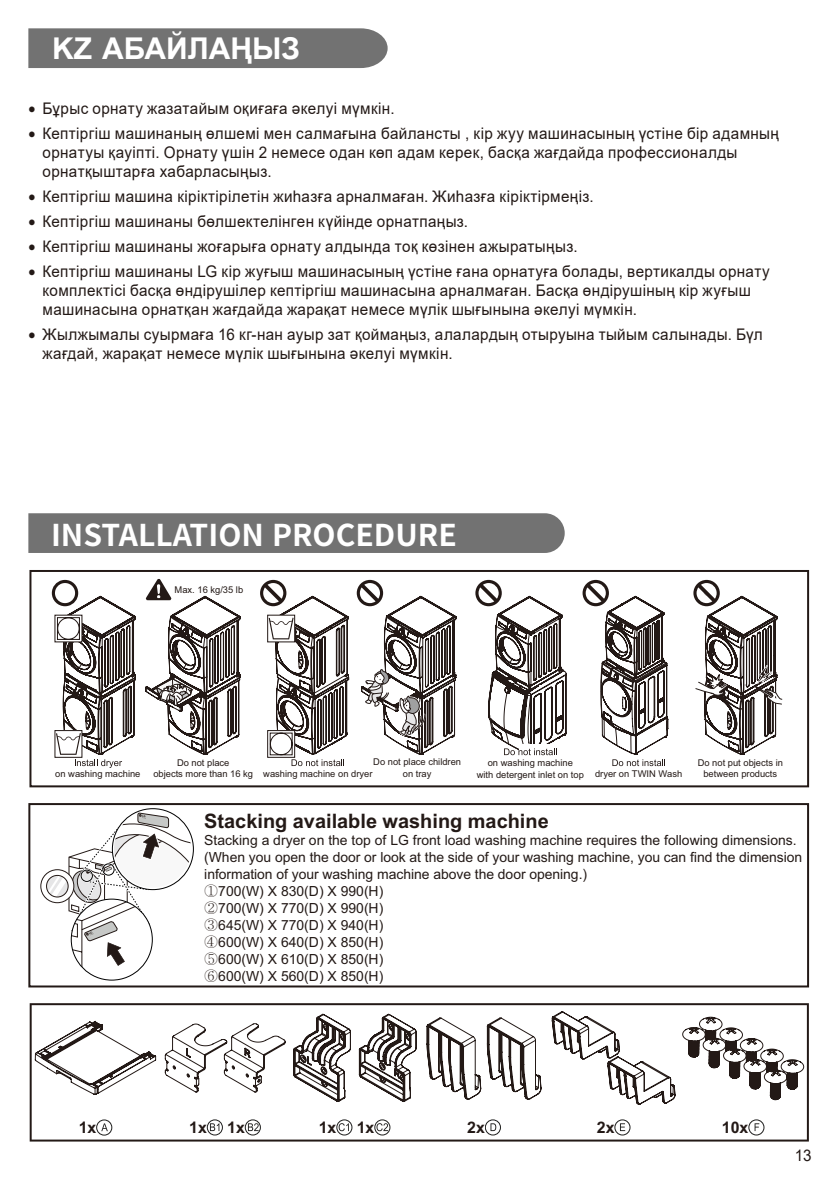
<style>
.page{position:relative;width:840px;height:1191px;background:#fff}
.page>*{position:absolute;margin:0;border:0;box-sizing:border-box;transform-origin:0 0}
._01_Chapter{font:700 30px "Noto Sans CJ Ksc";color:#fff}
._01_Chapter-2{font:700 30px "Arial";color:#fff}
.t1{font:700 20px "Arial";color:#231916}
.t2{font:16px/19.2px "Arial";letter-spacing:.025em;color:#231916;scale:.95 1}
.t3{font:700 16px "Arial";color:#231916}
.t4{font:14px/17px "Arial";color:#231916}
.t5{font:9.4px/11.2px "Arial";color:#231916;text-align:center}
.s1{font-family:"Adobe Myungjo Std Medium KS Cms UHC H"}
</style>
<div class="page">
<svg style="left:35px;top:1011px;width:768px;height:93px"></svg>
<svg style="left:97px;top:1120px;width:15px;height:15px"></svg>
<div style="left:96px;top:1119px;width:16px;height:16px;border:1px solid #1d1d1c;border-radius:50%"></div>
<svg style="left:101px;top:1123px;width:7px;height:8px"></svg>
<svg style="left:207px;top:1119px;width:15px;height:16px"></svg>
<div style="left:207px;top:1119px;width:16px;height:16px;border:1px solid #1d1d1c;border-radius:50%"></div>
<svg style="left:210px;top:1123px;width:9px;height:8px"></svg>
<svg style="left:245px;top:1119px;width:15px;height:16px"></svg>
<div style="left:245px;top:1119px;width:15px;height:16px;border:1px solid #1d1d1c;border-radius:50%"></div>
<svg style="left:248px;top:1123px;width:10px;height:8px"></svg>
<svg style="left:336px;top:1119px;width:16px;height:16px"></svg>
<div style="left:336px;top:1119px;width:16px;height:16px;border:1px solid #1d1d1c;border-radius:50%"></div>
<svg style="left:338px;top:1123px;width:10px;height:8px"></svg>
<svg style="left:374px;top:1119px;width:16px;height:16px"></svg>
<div style="left:374px;top:1119px;width:16px;height:16px;border:1px solid #1d1d1c;border-radius:50%"></div>
<svg style="left:376px;top:1123px;width:12px;height:8px"></svg>
<svg style="left:485px;top:1119px;width:15px;height:16px"></svg>
<div style="left:484px;top:1119px;width:16px;height:16px;border:1px solid #1d1d1c;border-radius:50%"></div>
<svg style="left:490px;top:1123px;width:6px;height:8px"></svg>
<svg style="left:614px;top:1119px;width:15px;height:16px"></svg>
<div style="left:614px;top:1119px;width:16px;height:16px;border:1px solid #1d1d1c;border-radius:50%"></div>
<svg style="left:619px;top:1123px;width:5px;height:8px"></svg>
<svg style="left:748px;top:1119px;width:15px;height:16px"></svg>
<div style="left:748px;top:1119px;width:15px;height:16px;border:1px solid #1d1d1c;border-radius:50%"></div>
<svg style="left:754px;top:1123px;width:4px;height:8px"></svg>
<svg style="left:41px;top:869px;width:33px;height:33px"></svg>
<div style="left:40px;top:869px;width:34px;height:34px;border:1px solid #231916;border-radius:50%"></div>
<div style="left:46px;top:875px;width:22px;height:22px;border:1px solid #231916;border-radius:50%"></div>
<svg style="left:48px;top:810px;width:143px;height:170px"></svg>
<hr style="left:30px;top:1003px;width:130px;height:2px;background:#231916">
<hr style="left:160px;top:1003px;width:129px;height:2px;background:#231916">
<hr style="left:289px;top:1003px;width:130px;height:2px;background:#231916">
<hr style="left:419px;top:1003px;width:129px;height:2px;background:#231916">
<hr style="left:548px;top:1003px;width:130px;height:2px;background:#231916">
<hr style="left:678px;top:1003px;width:130px;height:2px;background:#231916">
<hr style="left:806px;top:1005px;width:2px;height:106px;background:#231916">
<hr style="left:806px;top:1111px;width:2px;height:28px;background:#231916">
<hr style="left:30px;top:1005px;width:2px;height:106px;background:#231916">
<hr style="left:30px;top:1111px;width:2px;height:28px;background:#231916">
<hr style="left:30px;top:1139px;width:130px;height:2px;background:#231916">
<hr style="left:160px;top:1139px;width:129px;height:2px;background:#231916">
<hr style="left:289px;top:1139px;width:130px;height:2px;background:#231916">
<hr style="left:419px;top:1139px;width:129px;height:2px;background:#231916">
<hr style="left:548px;top:1139px;width:130px;height:2px;background:#231916">
<hr style="left:678px;top:1139px;width:130px;height:2px;background:#231916">
<svg style="left:693px;top:580px;width:89px;height:175px"></svg>
<svg style="left:582px;top:580px;width:85px;height:186px"></svg>
<svg style="left:475px;top:580px;width:91px;height:175px"></svg>
<div style="left:29px;top:570px;width:779px;height:217px;border:2px solid #231916"></div>
<svg style="left:145px;top:578px;width:96px;height:177px"></svg>
<svg style="left:52px;top:580px;width:84px;height:188px"></svg>
<svg style="left:260px;top:580px;width:89px;height:186px"></svg>
<svg style="left:356px;top:580px;width:100px;height:175px"></svg>
<div style="left:28px;top:803px;width:780px;height:184px;border:2px solid #231916"></div>
<div style="left:28px;top:28px;width:359px;height:40px;background:#727272"></div>
<div style="left:28px;top:513px;width:536px;height:40px;background:#727272"></div>
<p class="_01_Chapter-2" style="left:52px;top:27px;width:249px">KZ АБАЙЛАҢЫЗ</p>
<p class="t2" style="left:28px;top:98px;width:387px">• Бұрыс орнату жазатайым оқиғаға әкелуі мүмкін.</p>
<p class="t2" style="left:43px;top:123px;width:776px;text-indent:-14px">• Кептіргіш машинаның өлшемі мен салмағына байлансты , кір жуу машинасының үстіне бір адамның орнатуы қауіпті. Орнату үшін 2 немесе одан көп адам керек, басқа жағдайда профессионалды орнатқыштарға хабарласыңыз.</p>
<p class="t2" style="left:28px;top:187px;width:596px">• Кептіргіш машина кіріктірілетін жиһазға арналмаған. Жиһазға кіріктірмеңіз.</p>
<p class="t2" style="left:28px;top:211px;width:464px">• Кептіргіш машинаны бөлшектелінген күйінде орнатпаңыз.</p>
<p class="t2" style="left:28px;top:236px;width:579px">• Кептіргіш машинаны жоғарыға орнату алдында тоқ көзінен ажыратыңыз.</p>
<p class="t2" style="left:43px;top:261px;width:766px;text-indent:-14px">• Кептіргіш машинаны LG кір жуғыш машинасының үстіне ғана орнатуға болады, вертикалды орнату комплектісі басқа өндірушілер кептіргіш машинасына арналмаған. Басқа өндірушіның кір жуғыш машинасына орнатқан жағдайда жарақат немесе мүлік шығынына әкелуі мүмкін.</p>
<p class="t2" style="left:43px;top:324px;width:759px;text-indent:-14px">• Жылжымалы суырмаға 16 кг-нан ауыр зат қоймаңыз, алалардың отыруына тыйым салынады. Бүл жағдай, жарақат немесе мүлік шығынына әкелуі мүмкін.</p>
<p class="_01_Chapter" style="left:51px;top:518px;width:407px">INSTALLATION PROCEDURE</p>
<p class="t5" style="left:174px;top:583px;width:70px">Max. 16 kg/35 lb</p>
<p class="t5" style="left:373px;top:756px;width:89px">Do not place children</p>
<p class="t5" style="left:153px;top:757px;width:101px">Do not place<br>objects more than 16 kg</p>
<p class="t5" style="left:594px;top:768px;width:89px">dryer on TWIN Wash</p>
<p class="t5" style="left:697px;top:757px;width:87px">Do not put objects in between products</p>
<p class="t5" style="left:476px;top:757px;width:109px">on washing machine<br>with detergent inlet on top</p>
<p class="t1" style="left:204px;top:807px;width:346px">Stacking available washing machine</p>
<p class="t4" style="left:204px;top:831px;width:599px">Stacking a dryer on the top of LG front load washing machine requires the following dimensions. (When you open the door or look at the side of your washing machine, you can find the dimension information of your washing machine above the door opening.)<br><span class="s1">①</span>700(W) X 830(D) X 990(H)<br><span class="s1">②</span>700(W) X 770(D) X 990(H)<br><span class="s1">③</span>645(W) X 770(D) X 940(H)<br><span class="s1">④</span>600(W) X 640(D) X 850(H)<br><span class="s1">⑤</span>600(W) X 610(D) X 850(H)<br><span class="s1">⑥</span>600(W) X 560(D) X 850(H)</p>
<p class="t5" style="left:55px;top:768px;width:87px">on washing machine</p>
<p class="t5" style="left:263px;top:768px;width:111px">washing machine on dryer</p>
<p class="t5" style="left:402px;top:767px;width:30px">on tray</p>
<p class="t3" style="left:79px;top:1115px;width:19px">1x</p>
<p class="t3" style="left:189px;top:1115px;width:19px">1x</p>
<p class="t3" style="left:227px;top:1115px;width:19px">1x</p>
<p class="t3" style="left:318px;top:1115px;width:19px">1x</p>
<p class="t3" style="left:356px;top:1115px;width:19px">1x</p>
<p class="t3" style="left:467px;top:1115px;width:19px">2x</p>
<p class="t3" style="left:596px;top:1115px;width:19px">2x</p>
<p class="t3" style="left:721px;top:1115px;width:28px">10x</p>
<p class="t2" style="left:794px;top:1145px;width:19px">13</p>
</div>
